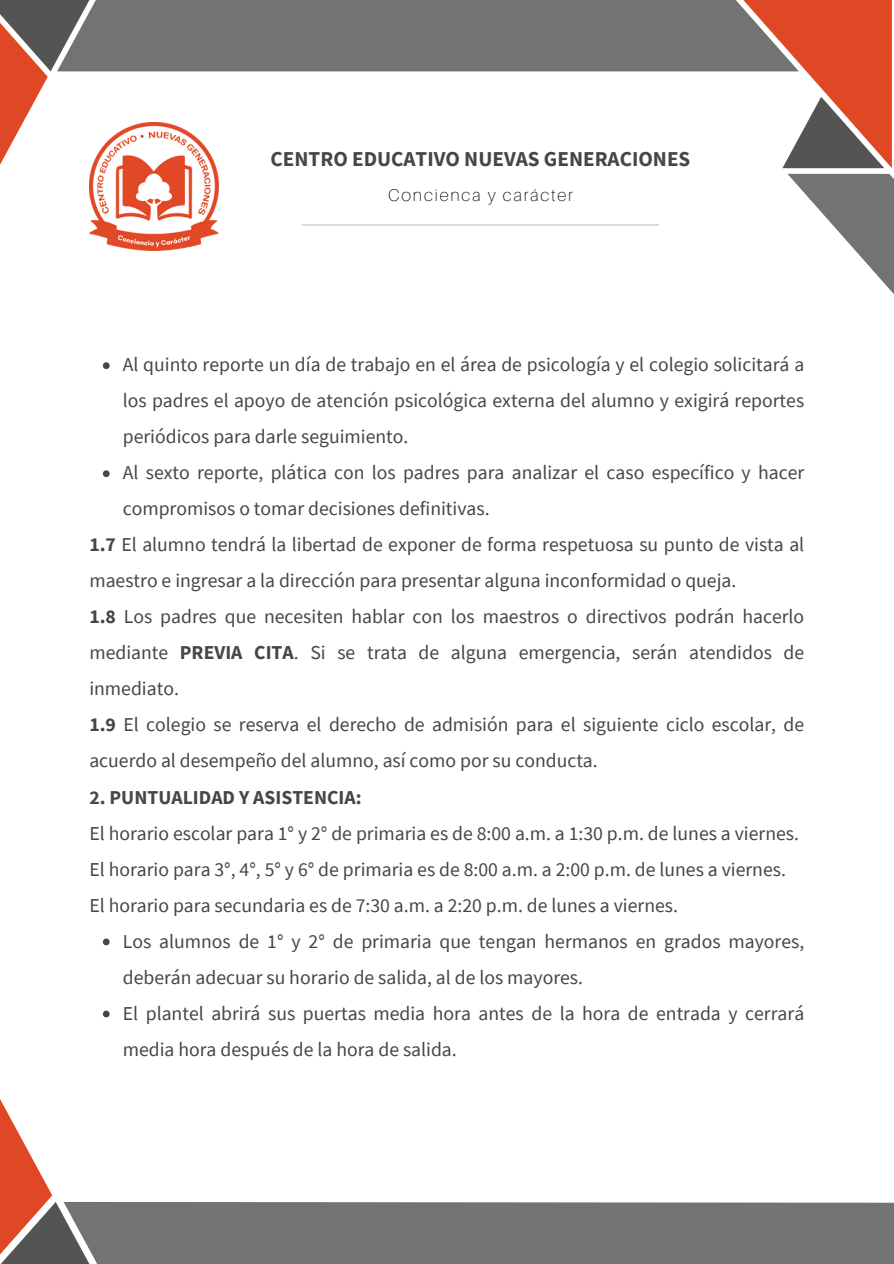
<style>
.page{position:relative;width:894px;height:1264px;background:#fff}
.page>*{position:absolute;margin:0;border:0;box-sizing:border-box;transform-origin:0 0}
.t1{font:700 21.15px "Source Sans Pro";color:#474645}
.t2{font:19.65px/36px "Source Sans Pro";color:#474645}
.t3{font:100 17.1px "Aileron";letter-spacing:.105em;color:#000}
.s1{font-weight:700}
</style>
<div class="page">
<svg style="left:787px;top:174px;width:106px;height:119px"></svg>
<svg style="left:743px;top:0;width:148px;height:168px"></svg>
<svg style="left:0;top:0;width:89px;height:165px"></svg>
<div style="left:57px;top:0;width:741px;height:71px;background:#737373"></div>
<svg style="left:893px;top:1202px;width:1px;height:61px"></svg>
<svg style="left:0;top:1099px;width:63px;height:164px"></svg>
<div style="left:63px;top:1201px;width:830px;height:62px;background:#737373"></div>
<svg style="left:103px;top:362px;width:7px;height:7px"></svg>
<svg style="left:103px;top:470px;width:7px;height:7px"></svg>
<svg style="left:103px;top:938px;width:7px;height:7px"></svg>
<svg style="left:103px;top:1010px;width:7px;height:7px"></svg>
<hr style="left:302px;top:224px;width:356px;height:2px;background:#d9d9d9">
<img style="left:89px;top:122px;width:130px;height:129px">
<p class="t1" style="left:270px;top:145px;width:421px">CENTRO EDUCATIVO NUEVAS GENERACIONES</p>
<p class="t3" style="left:388px;top:184px;width:186px">Concienca y carácter</p>
<p class="t2" style="left:123px;top:346px;width:682px;text-align:justify">Al quinto reporte un día de trabajo en el área de psicología y el colegio solicitará a los padres el apoyo de atención psicológica externa del alumno y exigirá reportes periódicos para darle seguimiento.</p>
<p class="t2" style="left:123px;top:454px;width:682px">Al sexto reporte, plática con los padres para analizar el caso específico y hacer compromisos o tomar decisiones definitivas.</p>
<h1 class="t2" style="left:89px;top:526px;width:716px"><span class="s1">1.7</span> El alumno tendrá la libertad de exponer de forma respetuosa su punto de vista al maestro e ingresar a la dirección para presentar alguna inconformidad o queja.<br><span class="s1">1.8</span> Los padres que necesiten hablar con los maestros o directivos podrán hacerlo mediante <span class="s1">PREVIA CITA</span>. Si se trata de alguna emergencia, serán atendidos de inmediato.<br><span class="s1">1.9</span> El colegio se reserva el derecho de admisión para el siguiente ciclo escolar, de acuerdo al desempeño del alumno, así como por su conducta.</h1>
<h1 class="t2" style="left:89px;top:778px;width:711px"><span class="s1">2. PUNTUALIDAD Y ASISTENCIA:<br></span>El horario escolar para 1° y 2° de primaria es de 8:00 a.m. a 1:30 p.m. de lunes a viernes.<br>El horario para 3°, 4°, 5° y 6° de primaria es de 8:00 a.m. a 2:00 p.m. de lunes a viernes.<br>El horario para secundaria es de 7:30 a.m. a 2:20 p.m. de lunes a viernes.</h1>
<p class="t2" style="left:123px;top:922px;width:682px">Los alumnos de 1° y 2° de primaria que tengan hermanos en grados mayores, deberán adecuar su horario de salida, al de los mayores.</p>
<p class="t2" style="left:123px;top:994px;width:682px">El plantel abrirá sus puertas media hora antes de la hora de entrada y cerrará media hora después de la hora de salida.</p>
</div>
